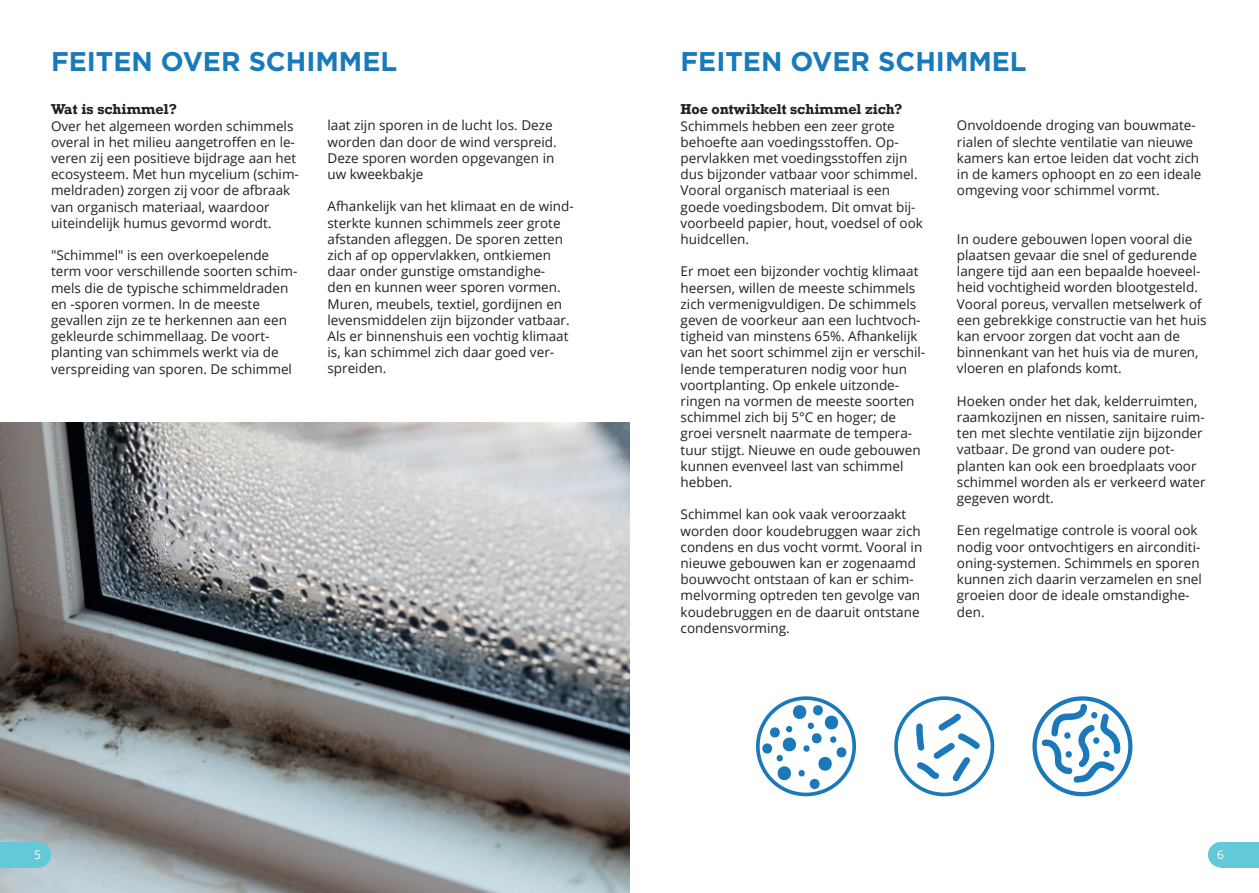
<style>
.page{position:relative;width:1259px;height:893px;background:#fff}
.page>*{position:absolute;margin:0;border:0;box-sizing:border-box;transform-origin:0 0}
.t1{font:700 27px "Homepage Baukasten";color:#1879bb}
.BROODTEKST{font:13.5px/16.2px "Open Sans";color:#231f20}
.TUSSENKOPPEN_2{font:700 13.5px "Rockwell";color:#231f20}
.t2{font:12px "Open Sans";color:#fff}
</style>
<div class="page">
<img style="left:0;top:422px;width:629px;height:471px">
<div style="left:1208px;top:842px;width:25px;height:25px;background:#63c9d8;border-radius:50%"></div>
<div style="left:26px;top:842px;width:25px;height:25px;background:#63c9d8;border-radius:50%"></div>
<div style="left:0;top:842px;width:38px;height:25px;background:#63c9d8"></div>
<div style="left:1220px;top:842px;width:39px;height:25px;background:#63c9d8"></div>
<div style="left:1032px;top:696px;width:100px;height:100px;border:4px solid #1b79bb;border-radius:50%"></div>
<svg style="left:1041px;top:704px;width:80px;height:79px"></svg>
<div style="left:756px;top:696px;width:100px;height:100px;border:4px solid #1b79bb;border-radius:50%"></div>
<svg style="left:760px;top:705px;width:88px;height:84px"></svg>
<div style="left:894px;top:696px;width:100px;height:100px;border:4px solid #1b79bb;border-radius:50%"></div>
<svg style="left:916px;top:713px;width:64px;height:68px"></svg>
<p class="t1" style="left:51px;top:46px;width:348px">FEITEN OVER SCHIMMEL</p>
<p class="TUSSENKOPPEN_2" style="left:51px;top:101px;width:127px">Wat is schimmel?</p>
<p class="BROODTEKST" style="left:51px;top:117px;width:249px">Over het algemeen worden schimmels overal in het milieu aangetroffen en le&shy;veren zij een positieve bijdrage aan het ecosysteem. Met hun mycelium (schim&shy;meldraden) zorgen zij voor de afbraak van organisch materiaal, waardoor uiteindelijk humus gevormd wordt.</p>
<p class="BROODTEKST" style="left:51px;top:247px;width:248px">"Schimmel" is een overkoepelende term voor verschillende soorten schim&shy;mels die de typische schimmeldraden en -sporen vormen. In de meeste gevallen zijn ze te herkennen aan een gekleurde schimmellaag. De voort&shy;planting van schimmels werkt via de verspreiding van sporen. De schimmel</p>
<p class="BROODTEKST" style="left:327px;top:117px;width:231px">laat zijn sporen in de lucht los. Deze worden dan door de wind verspreid.<br>Deze sporen worden opgevangen in uw kweekbakje</p>
<p class="BROODTEKST" style="left:327px;top:198px;width:248px">Afhankelijk van het klimaat en de wind&shy;sterkte kunnen schimmels zeer grote afstanden afleggen. De sporen zetten zich af op oppervlakken, ontkiemen daar onder gunstige omstandighe-<br>den en kunnen weer sporen vormen.<br>Muren, meubels, textiel, gordijnen en levensmiddelen zijn bijzonder vatbaar.<br>Als er binnenshuis een vochtig klimaat is, kan schimmel zich daar goed ver&shy;spreiden.</p>
<p class="t1" style="left:680px;top:46px;width:348px">FEITEN OVER SCHIMMEL</p>
<p class="TUSSENKOPPEN_2" style="left:680px;top:101px;width:223px">Hoe ontwikkelt schimmel zich?</p>
<p class="BROODTEKST" style="left:680px;top:117px;width:244px">Schimmels hebben een zeer grote behoefte aan voedingsstoffen. Op&shy;pervlakken met voedingsstoffen zijn dus bijzonder vatbaar voor schimmel.<br>Vooral organisch materiaal is een goede voedingsbodem. Dit omvat bij&shy;voorbeeld papier, hout, voedsel of ook huidcellen.</p>
<p class="BROODTEKST" style="left:680px;top:263px;width:246px">Er moet een bijzonder vochtig klimaat heersen, willen de meeste schimmels zich vermenigvuldigen. De schimmels geven de voorkeur aan een luchtvoch&shy;tigheid van minstens 65%. Afhankelijk van het soort schimmel zijn er verschil&shy;lende temperaturen nodig voor hun voortplanting. Op enkele uitzonde&shy;ringen na vormen de meeste soorten schimmel zich bij 5°C en hoger; de groei versnelt naarmate de tempera&shy;tuur stijgt. Nieuwe en oude gebouwen kunnen evenveel last van schimmel hebben.</p>
<p class="BROODTEKST" style="left:680px;top:506px;width:243px">Schimmel kan ook vaak veroorzaakt worden door koudebruggen waar zich condens en dus vocht vormt. Vooral in nieuwe gebouwen kan er zogenaamd bouwvocht ontstaan of kan er schim&shy;melvorming optreden ten gevolge van koudebruggen en de daaruit ontstane condensvorming.</p>
<p class="BROODTEKST" style="left:957px;top:117px;width:246px">Onvoldoende droging van bouwmate&shy;rialen of slechte ventilatie van nieuwe kamers kan ertoe leiden dat vocht zich in de kamers ophoopt en zo een ideale omgeving voor schimmel vormt.</p>
<p class="BROODTEKST" style="left:957px;top:231px;width:251px">In oudere gebouwen lopen vooral die plaatsen gevaar die snel of gedurende langere tijd aan een bepaalde hoeveel&shy;heid vochtigheid worden blootgesteld.<br>Vooral poreus, vervallen metselwerk of een gebrekkige constructie van het huis kan ervoor zorgen dat vocht aan de binnenkant van het huis via de muren, vloeren en plafonds komt.</p>
<p class="BROODTEKST" style="left:957px;top:393px;width:250px">Hoeken onder het dak, kelderruimten, raamkozijnen en nissen, sanitaire ruim&shy;ten met slechte ventilatie zijn bijzonder vatbaar. De grond van oudere pot&shy;planten kan ook een broedplaats voor schimmel worden als er verkeerd water gegeven wordt.</p>
<p class="BROODTEKST" style="left:957px;top:522px;width:246px">Een regelmatige controle is vooral ook nodig voor ontvochtigers en airconditi&shy;oning-systemen. Schimmels en sporen kunnen zich daarin verzamelen en snel groeien door de ideale omstandighe&shy;den.</p>
<p class="t2" style="left:34px;top:846px;width:8px">5</p>
<p class="t2" style="left:1217px;top:846px;width:8px">6</p>
</div>
